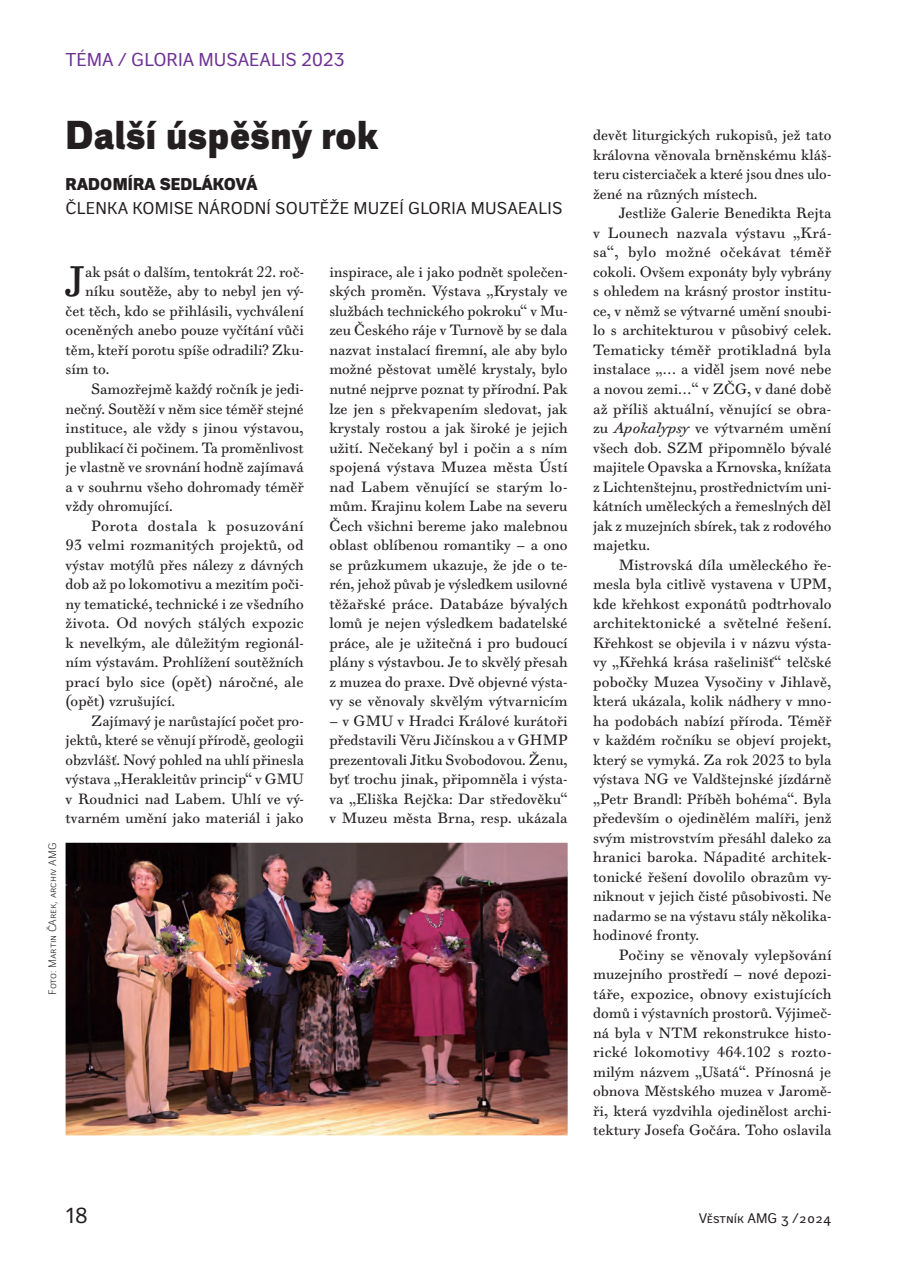
<style>
.page{position:relative;width:897px;height:1267px;background:#fff}
.page>*{position:absolute;margin:0;border:0;box-sizing:border-box;transform-origin:0 0}
.t1{font:40.8px "Walbaum 10 Pro";color:#231f20}
.t2{font:900 39px "Walbaum Grotesk";color:#231f20}
.t3{font:21px "Walbaum Grotesk Text";color:#231f20}
.t4{font:18px "Walbaum Grotesk Text";color:#6d3294}
.t5{font:16.5px "Walbaum Grotesk Text";letter-spacing:.01em;color:#231f20}
.t6{font:900 16.5px "Walbaum Grotesk";letter-spacing:.01em;color:#231f20}
.t7{font:14.25px/19.5px "Walbaum 10 Pro";color:#231f20;text-align:justify}
.t8{font:14.25px "Walbaum 10 Pro";letter-spacing:.03em;color:#231f20}
.t9{font:13.5px "Walbaum Grotesk Text";color:#231f20}
.t10{font:10.5px "Walbaum Grotesk";color:#231f20}
.s1{font-style:italic}
</style>
<div class="page">
<img style="left:66px;top:842px;width:501px;height:293px">
<p class="t4" style="left:66px;top:49px;width:280px">TÉMA / GLORIA M USAEALIS 2023</p>
<h2 class="t2" style="left:66px;top:112px;width:314px">DALŠÍ ÚSPĚŠNÝ ROK</h2>
<p class="t6" style="left:66px;top:174px;width:37px">RADOM</p>
<p class="t6" style="left:128px;top:174px;width:131px">ÍRA SEDLÁKOVÁ</p>
<p class="t5" style="left:66px;top:199px;width:498px">ČLENKA KOM ISE NÁRODNÍ SOUTĚŽE M UZEÍ GLORIA M USAEALIS</p>
<h1 class="t1" style="left:65px;top:255px;width:22px">J</h1>
<p class="t7" style="left:85px;top:262px;width:220px">ak psát o dalším, tentokrát 22. roč-</p>
<p class="t7" style="left:85px;top:282px;width:220px">níku soutěže, aby to nebyl jen vý-</p>
<p class="t7" style="left:66px;top:301px;width:240px">čet těch, kdo se přihlásili, vychválení</p>
<p class="t7" style="left:66px;top:321px;width:240px">oceněných anebo pouze vyčítání vůči</p>
<p class="t7" style="left:66px;top:340px;width:240px">těm, kteří porotu spíše odradili? Zku-</p>
<p class="t7" style="left:66px;top:360px;width:45px">sím to.</p>
<p class="t7" style="left:91px;top:379px;width:214px">Samozřejmě každý ročník je jedi-</p>
<p class="t7" style="left:66px;top:399px;width:240px">nečný. Soutěží v něm sice téměř stejné</p>
<p class="t7" style="left:66px;top:418px;width:240px">instituce, ale vždy s jinou výstavou,</p>
<p class="t7" style="left:66px;top:438px;width:239px">publikací či počinem. Ta proměnlivost</p>
<p class="t7" style="left:66px;top:457px;width:240px">je vlastně ve srovnání hodně zajímavá</p>
<p class="t7" style="left:66px;top:477px;width:240px">a v souhrnu všeho dohromady téměř</p>
<p class="t7" style="left:66px;top:496px;width:109px">vždy ohromující.</p>
<p class="t8" style="left:91px;top:516px;width:214px">Porota dostala k posuzování</p>
<p class="t7" style="left:66px;top:535px;width:240px">93 velmi rozmanitých projektů, od</p>
<p class="t7" style="left:66px;top:555px;width:240px">výstav motýlů přes nálezy z dávných</p>
<p class="t7" style="left:66px;top:574px;width:240px">dob až po lokomotivu a mezitím poči-</p>
<p class="t7" style="left:66px;top:594px;width:240px">ny tematické, technické i ze všedního</p>
<p class="t7" style="left:66px;top:613px;width:239px">života. Od nových stálých expozic</p>
<p class="t7" style="left:66px;top:633px;width:240px">k nevelkým, ale důležitým regionál-</p>
<p class="t7" style="left:66px;top:652px;width:240px">ním výstavám. Prohlížení soutěžních</p>
<p class="t7" style="left:66px;top:672px;width:239px">prací bylo sice (opět) náročné, ale</p>
<p class="t7" style="left:66px;top:691px;width:111px">(opět) vzrušující.</p>
<p class="t7" style="left:91px;top:711px;width:214px">Zajímavý je narůstající počet pro-</p>
<p class="t7" style="left:66px;top:730px;width:240px">jektů, které se věnují přírodě, geologii</p>
<p class="t7" style="left:66px;top:750px;width:240px">obzvlášť. Nový pohled na uhlí přinesla</p>
<p class="t7" style="left:66px;top:769px;width:240px">výstava „Herakleitův princip“ v GMU</p>
<p class="t7" style="left:66px;top:789px;width:240px">v Roudnici nad Labem. Uhlí ve vý-</p>
<p class="t7" style="left:66px;top:808px;width:239px">tvarném umění jako materiál i jako</p>
<p class="t10" style="left:47px;top:994px;width:153px;rotate:-90deg">Foto: Martin ČArek, archiv AM G</p>
<p class="t7" style="left:329px;top:262px;width:240px">inspirace, ale i jako podnět společen&shy;ských proměn. Výstava „Krystaly ve službách technického pokroku“ v Mu&shy;zeu Českého ráje v Turnově by se dala nazvat instalací firemní, ale aby bylo možné pěstovat umělé krystaly, bylo nutné nejprve poznat ty přírodní. Pak lze jen s překvapením sledovat, jak krystaly rostou a jak široké je jejich užití. Nečekaný byl i počin a s ním spojená výstava Muzea města Ústí nad Labem věnující se starým lo&shy;mům. Krajinu kolem Labe na severu Čech všichni bereme jako malebnou oblast oblíbenou romantiky – a ono se průzkumem ukazuje, že jde o te&shy;rén, jehož půvab je výsledkem usilovné těžařské práce. Databáze bývalých lomů je nejen výsledkem badatelské práce, ale je užitečná i pro budoucí plány s výstavbou. Je to skvělý přesah z muzea do praxe. Dvě objevné výsta&shy;vy se věnovaly skvělým výtvarnicím</p>
<p class="t7" style="left:329px;top:711px;width:240px">– v GMU v Hradci Králové kurátoři představili Věru Jičínskou a v GHMP prezentovali Jitku Svobodovou. Ženu, byť trochu jinak, připomněla i výsta&shy;va „Eliška Rejčka: Dar středověku“ v Muzeu města Brna, resp. ukázala</p>
<p class="t7" style="left:593px;top:126px;width:240px">devět liturgických rukopisů, jež tato královna věnovala brněnskému kláš&shy;teru cisterciaček a které jsou dnes ulo&shy;žené na různých místech.</p>
<p class="t7" style="left:593px;top:204px;width:240px;text-indent:26px">Jestliže Galerie Benedikta Rejta v Lounech nazvala výstavu „Krá&shy;sa“, bylo možné očekávat téměř cokoli. Ovšem exponáty byly vybrány s ohledem na krásný prostor institu&shy;ce, v němž se výtvarné umění snoubi&shy;lo s architekturou v působivý celek.<br>Tematicky téměř protikladná byla instalace „… a viděl jsem nové nebe a novou zemi…“ v ZČG, v dané době až příliš aktuální, věnující se obra&shy;zu <span class="s1">Apokalypsy</span> ve výtvarném umění všech dob. SZM připomnělo bývalé majitele Opavska a Krnovska, knížata z Lichtenštejnu, prostřednictvím uni&shy;kátních uměleckých a řemeslných děl jak z muzejních sbírek, tak z rodového majetku.</p>
<p class="t7" style="left:593px;top:555px;width:240px;text-indent:26px">Mistrovská díla uměleckého ře&shy;mesla byla citlivě vystavena v UPM, kde křehkost exponátů podtrhovalo architektonické a světelné řešení.<br>Křehkost se objevila i v názvu výsta&shy;vy „Křehká krása rašelinišť“ telčské pobočky Muzea Vysočiny v Jihlavě, která ukázala, kolik nádhery v mno&shy;ha podobách nabízí příroda. Téměř v každém ročníku se objeví projekt, který se vymyká. Za rok 2023 to byla výstava NG ve Valdštejnské jízdárně „Petr Brandl: Příběh bohéma“. Byla především o ojedinělém malíři, jenž svým mistrovstvím přesáhl daleko za hranici baroka. Nápadité architek&shy;tonické řešení dovolilo obrazům vy&shy;niknout v jejich čisté působivosti. Ne nadarmo se na výstavu stály několika&shy;hodinové fronty.</p>
<p class="t7" style="left:593px;top:945px;width:240px;text-indent:26px">Počiny se věnovaly vylepšování muzejního prostředí – nové depozi&shy;táře, expozice, obnovy existujících domů i výstavních prostorů. Výjimeč&shy;ná byla v NTM rekonstrukce histo&shy;rické lokomotivy 464.102 s rozto&shy;milým názvem „Ušatá“. Přínosná je obnova Městského muzea v Jaromě&shy;ři, která vyzdvihla ojedinělost archi&shy;tektury Josefa Gočára. Toho oslavila</p>
<h3 class="t3" style="left:66px;top:1203px;width:24px">18</h3>
<p class="t9" style="left:698px;top:1210px;width:134px">VĚSTNÍK AMG 3 /2024</p>
</div>
